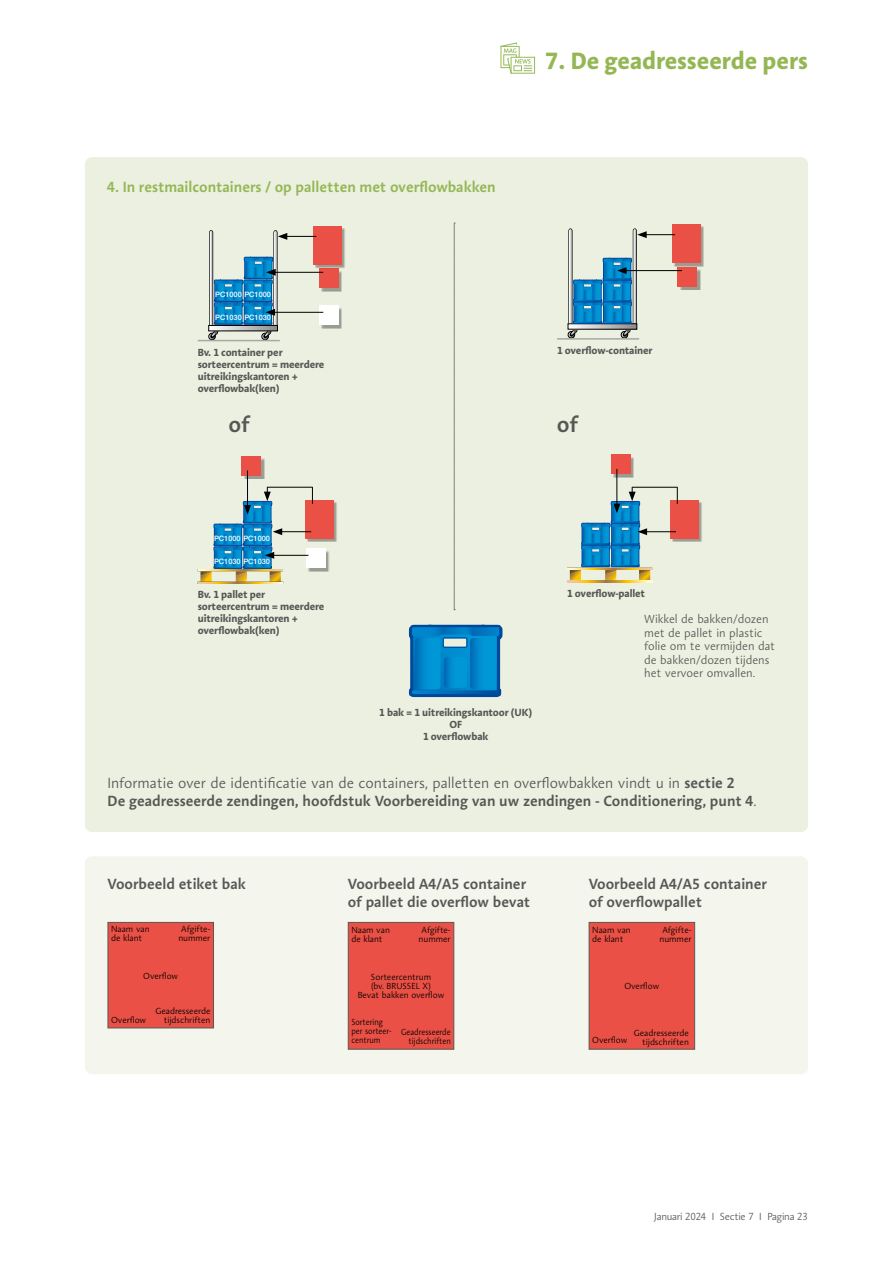
<style>
.page{position:relative;width:893px;height:1263px;background:#fff}
.page>*{position:absolute;margin:0;border:0;box-sizing:border-box;transform-origin:0 0}
.t1{font:700 24px "Aroma No 2 LT Pro";color:#94b754}
.t2{font:600 22.5px "Aroma No 2 LT Pro";color:#575756}
.t3{font:600 15px/18px "Aroma No 2 LT Pro";color:#575756}
.t4{font:600 15px "Aroma No 2 LT Pro";color:#94b754}
.t5{font:300 12px/13.5px "Aroma No 2 LT Pro";color:#575756}
.t6{font:700 10.5px/12px "Aroma No 2 LT Pro";letter-spacing:-.01em;color:#575756}
.t7{font:300 10.5px "Aroma No 2 LT Pro";letter-spacing:-.025em;color:#575756}
.t8{font:300 9px/9px "Aroma No 2 LT Pro";color:#000;text-align:center}
.t9{font:300 9px/9px "Aroma No 2 LT Pro";color:#000;scale:.9 1}
.t10{font:500 7.35px "Helvetica Neue LT Std";color:#fff}
.s1{font-weight:300}
</style>
<div class="page">
<svg style="left:500px;top:43px;width:35px;height:31px"></svg>
<div style="left:85px;top:857px;width:722px;height:217px;background:#f4f6ed;border-radius:6px"></div>
<div style="left:85px;top:856px;width:723px;height:218px;border:1px solid #f4f6ed;border-radius:6px"></div>
<div style="left:108px;top:922px;width:106px;height:106px;background:#ea5045;border:1px solid #575756"></div>
<div style="left:348px;top:922px;width:106px;height:127px;background:#ea5045;border:1px solid #575756"></div>
<div style="left:589px;top:922px;width:106px;height:127px;background:#ea5045;border:1px solid #575756"></div>
<div style="left:85px;top:158px;width:722px;height:673px;background:#ecf0e0;border-radius:6px"></div>
<svg style="left:454px;top:223px;width:1px;height:387px"></svg>
<svg style="left:408px;top:624px;width:95px;height:74px;background:#1687c6"></svg>
<div style="left:243px;top:458px;width:21px;height:21px;background:#000;opacity:.35"></div>
<div style="left:242px;top:456px;width:19px;height:19px;background:#ea5045"></div>
<svg style="left:198px;top:582px;width:85px;height:1px"></svg>
<hr style="left:267px;top:487px;width:46px;height:1px;background:#000">
<div style="left:307px;top:502px;width:31px;height:40px;background:#000;opacity:.35"></div>
<div style="left:305px;top:500px;width:28px;height:38px;background:#ea5045"></div>
<svg style="left:312px;top:487px;width:1px;height:17px"></svg>
<hr style="left:247px;top:470px;width:1px;height:37px;background:#000">
<hr style="left:280px;top:531px;width:31px;height:1px;background:#000">
<div style="left:308px;top:550px;width:21px;height:21px;background:#000;opacity:.35"></div>
<div style="left:306px;top:549px;width:19px;height:19px;background:#fff"></div>
<hr style="left:272px;top:555px;width:36px;height:1px;background:#000">
<svg style="left:198px;top:487px;width:85px;height:95px"></svg>
<div style="left:321px;top:270px;width:21px;height:21px;background:#000;opacity:.35"></div>
<div style="left:319px;top:269px;width:19px;height:19px;background:#ea5045"></div>
<hr style="left:198px;top:340px;width:82px;height:1px;background:#a8a8a7">
<div style="left:315px;top:228px;width:31px;height:40px;background:#000;opacity:.35"></div>
<div style="left:313px;top:226px;width:29px;height:39px;background:#ea5045"></div>
<hr style="left:285px;top:236px;width:31px;height:1px;background:#000">
<hr style="left:273px;top:272px;width:50px;height:1px;background:#000">
<div style="left:321px;top:307px;width:21px;height:21px;background:#000;opacity:.35"></div>
<div style="left:319px;top:306px;width:19px;height:19px;background:#fff"></div>
<hr style="left:273px;top:312px;width:50px;height:1px;background:#000">
<svg style="left:208px;top:230px;width:79px;height:110px"></svg>
<hr style="left:557px;top:338px;width:82px;height:2px;background:#a8a8a7">
<div style="left:673px;top:226px;width:31px;height:41px;background:#000;opacity:.35"></div>
<div style="left:672px;top:224px;width:28px;height:39px;background:#ea5045"></div>
<hr style="left:644px;top:234px;width:31px;height:1px;background:#000">
<div style="left:679px;top:269px;width:21px;height:21px;background:#000;opacity:.35"></div>
<div style="left:678px;top:267px;width:19px;height:19px;background:#ea5045"></div>
<hr style="left:624px;top:270px;width:58px;height:1px;background:#000">
<svg style="left:567px;top:228px;width:80px;height:110px"></svg>
<div style="left:613px;top:456px;width:21px;height:21px;background:#000;opacity:.35"></div>
<div style="left:611px;top:455px;width:19px;height:19px;background:#ea5045"></div>
<svg style="left:567px;top:581px;width:85px;height:1px"></svg>
<hr style="left:632px;top:487px;width:46px;height:1px;background:#000">
<div style="left:672px;top:502px;width:30px;height:40px;background:#000;opacity:.35"></div>
<div style="left:670px;top:500px;width:28px;height:38px;background:#ea5045"></div>
<svg style="left:677px;top:487px;width:1px;height:17px"></svg>
<hr style="left:616px;top:469px;width:1px;height:37px;background:#000">
<hr style="left:645px;top:531px;width:31px;height:1px;background:#000">
<svg style="left:567px;top:487px;width:85px;height:94px"></svg>
<p class="t4" style="left:107px;top:177px;width:390px">4. In restmailcontainers / op palletten met overflowbakken</p>
<p class="t10" style="left:215px;top:289px;width:57px">PC1000 PC1000</p>
<p class="t10" style="left:215px;top:313px;width:57px">PC1030 PC1030</p>
<p class="t6" style="left:198px;top:346px;width:128px">Bv. 1 container per sorteercentrum = meerdere uitreikingskantoren + overflowbak(ken)</p>
<h1 class="t1" style="left:545px;top:45px;width:264px">7. De geadresseerde pers</h1>
<p class="t6" style="left:557px;top:344px;width:97px">1 overflow-container</p>
<h2 class="t2" style="left:229px;top:409px;width:23px">of</h2>
<h2 class="t2" style="left:557px;top:409px;width:23px">of</h2>
<p class="t10" style="left:214px;top:534px;width:57px">PC1000 PC1000</p>
<p class="t10" style="left:214px;top:557px;width:57px">PC1030 PC1030</p>
<p class="t6" style="left:198px;top:588px;width:128px">Bv. 1 pallet per sorteercentrum = meerdere uitreikingskantoren + overflowbak(ken)</p>
<p class="t6" style="left:379px;top:706px;width:154px;text-align:center">1 bak = 1 uitreikingskantoor (UK)<br>OF<br>1 overflowbak</p>
<p class="t6" style="left:567px;top:587px;width:80px">1 overflow-pallet</p>
<p class="t5" style="left:644px;top:612px;width:132px">Wikkel de bakken/dozen met de pallet in plastic folie om te vermijden dat de bakken/dozen tijdens het vervoer omvallen.</p>
<p class="t3" style="left:108px;top:773px;width:651px"><span class="s1">Informatie over de identificatie van de containers, palletten en overflowbakken vindt u in</span> sectie 2<br>De geadresseerde zendingen, hoofdstuk Voorbereiding van uw zendingen - Conditionering, punt 4<span class="s1">.</span></p>
<p class="t3" style="left:108px;top:874px;width:140px">Voorbeeld etiket bak</p>
<p class="t3" style="left:348px;top:874px;width:184px">Voorbeeld A4/A5 container of pallet die overflow bevat</p>
<p class="t3" style="left:589px;top:874px;width:180px">Voorbeeld A4/A5 container of overflowpallet</p>
<p class="t8" style="left:111px;top:925px;width:40px;text-align:left">Naam van de klant</p>
<p class="t8" style="left:178px;top:925px;width:33px">Afgifte&shy;nummer</p>
<p class="t8" style="left:351px;top:925px;width:40px;text-align:left">Naam van de klant</p>
<p class="t8" style="left:419px;top:925px;width:33px">Afgifte&shy;nummer</p>
<p class="t8" style="left:592px;top:925px;width:40px;text-align:left">Naam van de klant</p>
<p class="t8" style="left:659px;top:925px;width:33px">Afgifte&shy;nummer</p>
<p class="t8" style="left:143px;top:971px;width:37px">Overflow</p>
<p class="t8" style="left:155px;top:1007px;width:57px;text-align:right">Geadresseerde tijdschriften</p>
<p class="t8" style="left:111px;top:1015px;width:37px">Overflow</p>
<p class="t8" style="left:358px;top:972px;width:88px">Sorteercentrum<br>(bv. BRUSSEL X)<br>Bevat bakken overflow</p>
<p class="t9" style="left:401px;top:1027px;width:57px;text-align:right">Geadresseerde tijdschriften</p>
<p class="t9" style="left:351px;top:1018px;width:46px">Sortering per sorteer&shy;centrum</p>
<p class="t8" style="left:624px;top:981px;width:37px">Overflow</p>
<p class="t8" style="left:634px;top:1028px;width:57px;text-align:right">Geadresseerde tijdschriften</p>
<p class="t8" style="left:592px;top:1035px;width:37px">Overflow</p>
<p class="t7" style="left:654px;top:1210px;width:155px">Januari 2024 I Sectie 7 I Pagina 23</p>
</div>
